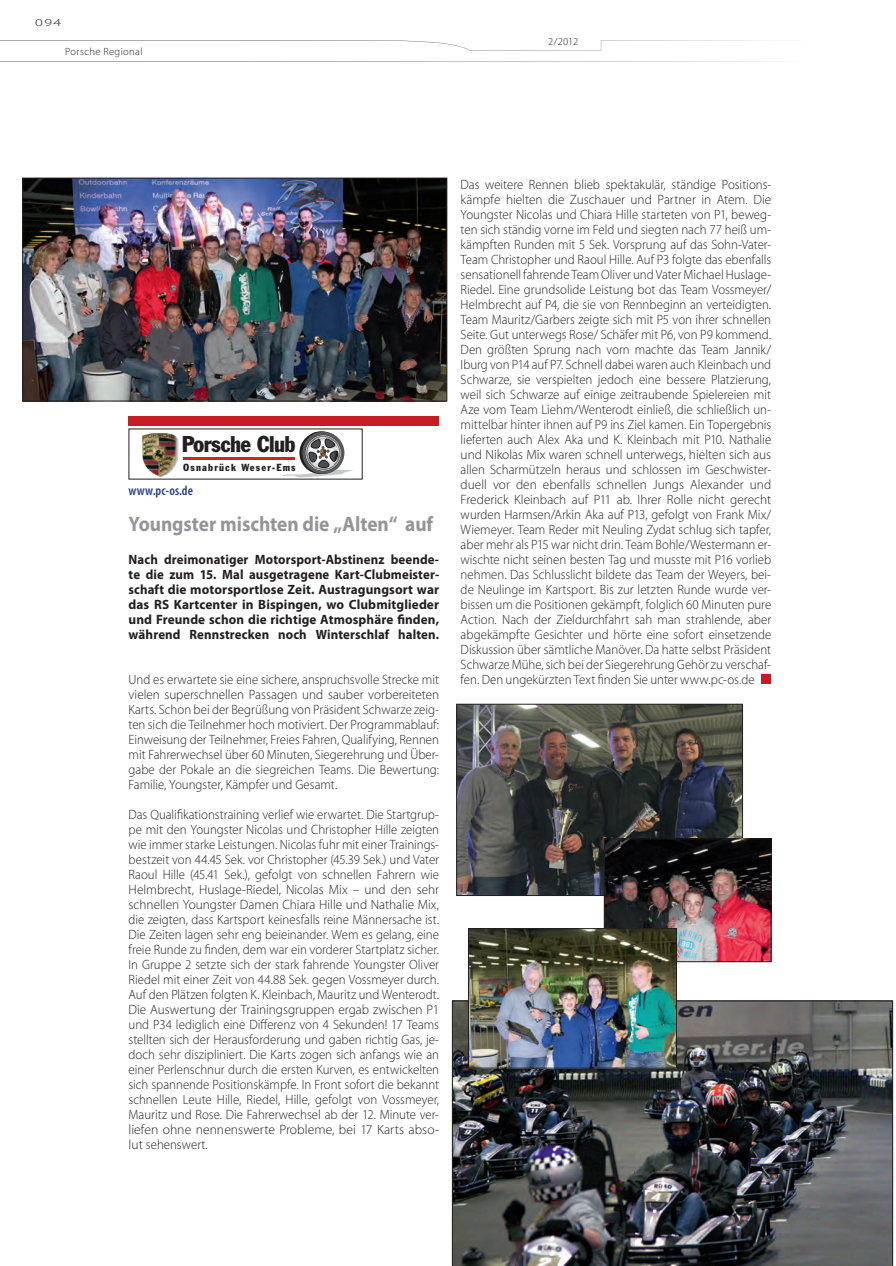
<style>
.page{position:relative;width:896px;height:1266px;background:#fff}
.page>*{position:absolute;margin:0;border:0;box-sizing:border-box;transform-origin:0 0}
.t1{font:condensed 22.5px "Franklin Gothic BT";letter-spacing:-.03em;color:#231f20}
.t2{font:700 21px "Myriad Pro";letter-spacing:-.005em;color:#939598;scale:.92 1}
.t3{font:300 13.5px/15px "Myriad Pro";color:#231f20;text-align:justify;scale:.95 1}
.t4{font:700 13.5px/15px "Myriad Pro";letter-spacing:.01em;color:#231f20;text-align:justify;scale:.95 1}
.t5{font:600 condensed 13.5px "Myriad Pro";color:#253f8e}
.t6{font:300 10.5px "Myriad Pro";letter-spacing:.035em;color:#231f20}
.t7{font:300 10.5px "Myriad Pro";letter-spacing:.035em;color:#231f20;scale:1.5 1}
.t8{font:condensed 10.2px "Franklin Gothic BT";letter-spacing:.11em;color:#231f20}
</style>
<div class="page">
<img style="left:458px;top:706px;width:282px;height:187px">
<div style="left:456px;top:704px;width:286px;height:191px;border:1px solid #231f20"></div>
<img style="left:606px;top:840px;width:163px;height:119px">
<div style="left:604px;top:838px;width:167px;height:123px;border:1px solid #231f20"></div>
<img style="left:25px;top:180px;width:420px;height:219px">
<div style="left:23px;top:178px;width:424px;height:223px;border:1px solid #231f20"></div>
<img style="left:452px;top:1000px;width:440px;height:265px">
<img style="left:470px;top:930px;width:204px;height:136px">
<div style="left:468px;top:928px;width:208px;height:140px;border:1px solid #231f20"></div>
<div style="left:761px;top:674px;width:10px;height:10px;background:#c61c22"></div>
<div style="left:128px;top:416px;width:311px;height:10px;background:#c61c22"></div>
<svg style="left:282px;top:432px;width:71px;height:45px"></svg>
<img style="left:142px;top:433px;width:16px;height:43px">
<hr style="left:183px;top:457px;width:111px;height:3px;background:#d1232a">
<img style="left:0;top:40px;width:779px;height:11px">
<p class="t7" style="left:35px;top:16px;width:19px">094</p>
<p class="t6" style="left:65px;top:45px;width:79px">Porsche Regional</p>
<p class="t6" style="left:548px;top:35px;width:32px">2/2012</p>
<h1 class="t1" style="left:182px;top:429px;width:115px">Porsche Club</h1>
<p class="t8" style="left:183px;top:460px;width:114px">Osnabrück Weser-Ems</p>
<p class="t5" style="left:128px;top:481px;width:66px">www.pc-os.de</p>
<h2 class="t2" style="left:128px;top:509px;width:332px">Youngster mischten die „Alten“ auf</h2>
<p class="t4" style="left:128px;top:551px;width:328px">Nach dreimonatiger Motorsport-Abstinenz beende&shy;te die zum 15. Mal ausgetragene Kart-Clubmeister&shy;schaft die motorsportlose Zeit. Austragungsort war das RS Kartcenter in Bispingen, wo Clubmitglieder und Freunde schon die richtige Atmosphäre finden, während Rennstrecken noch Winterschlaf halten.</p>
<p class="t3" style="left:128px;top:672px;width:328px">Und es erwartete sie eine sichere, anspruchsvolle Strecke mit vielen superschnellen Passagen und sauber vorbereiteten Karts. Schon bei der Begrüßung von Präsident Schwarze zeig&shy;ten sich die Teilnehmer hoch motiviert. Der Programmablauf:<br>Einweisung der Teilnehmer, Freies Fahren, Qualifying, Rennen mit Fahrerwechsel über 60 Minuten, Siegerehrung und Über&shy;gabe der Pokale an die siegreichen Teams. Die Bewertung:<br>Familie, Youngster, Kämpfer und Gesamt.</p>
<p class="t3" style="left:128px;top:807px;width:328px">Das Qualifikationstraining verlief wie erwartet. Die Startgrup&shy;pe mit den Youngster Nicolas und Christopher Hille zeigten wie immer starke Leistungen. Nicolas fuhr mit einer Trainings&shy;bestzeit von 44.45 Sek. vor Christopher (45.39 Sek.) und Vater Raoul Hille (45.41 Sek.), gefolgt von schnellen Fahrern wie Helmbrecht, Huslage-Riedel, Nicolas Mix – und den sehr schnellen Youngster Damen Chiara Hille und Nathalie Mix, die zeigten, dass Kartsport keinesfalls reine Männersache ist.<br>Die Zeiten lagen sehr eng beieinander. Wem es gelang, eine freie Runde zu finden, dem war ein vorderer Startplatz sicher.<br>In Gruppe 2 setzte sich der stark fahrende Youngster Oliver Riedel mit einer Zeit von 44.88 Sek. gegen Vossmeyer durch.<br>Auf den Plätzen folgten K. Kleinbach, Mauritz und Wenterodt.<br>Die Auswertung der Trainingsgruppen ergab zwischen P1 und P34 lediglich eine Differenz von 4 Sekunden! 17 Teams stellten sich der Herausforderung und gaben richtig Gas, je&shy;doch sehr diszipliniert. Die Karts zogen sich anfangs wie an einer Perlenschnur durch die ersten Kurven, es entwickelten sich spannende Positionskämpfe. In Front sofort die bekannt schnellen Leute Hille, Riedel, Hille, gefolgt von Vossmeyer, Mauritz und Rose. Die Fahrerwechsel ab der 12. Minute ver&shy;liefen ohne nennenswerte Probleme, bei 17 Karts abso&shy;lut sehenswert.</p>
<p class="t3" style="left:460px;top:177px;width:328px">Das weitere Rennen blieb spektakulär, ständige Positions&shy;kämpfe hielten die Zuschauer und Partner in Atem. Die Youngster Nicolas und Chiara Hille starteten von P1, beweg&shy;ten sich ständig vorne im Feld und siegten nach 77 heiß um&shy;kämpften Runden mit 5 Sek. Vorsprung auf das Sohn-Vater-Team Christopher und Raoul Hille. Auf P3 folgte das ebenfalls sensationell fahrende Team Oliver und Vater Michael Huslage-Riedel. Eine grundsolide Leistung bot das Team Vossmeyer/ Helmbrecht auf P4, die sie von Rennbeginn an verteidigten.<br>Team Mauritz/Garbers zeigte sich mit P5 von ihrer schnellen Seite. Gut unterwegs Rose/ Schäfer mit P6, von P9 kommend.<br>Den größten Sprung nach vorn machte das Team Jannik/ Iburg von P14 auf P7. Schnell dabei waren auch Kleinbach und Schwarze, sie verspielten jedoch eine bessere Platzierung, weil sich Schwarze auf einige zeitraubende Spielereien mit Aze vom Team Liehm/Wenterodt einließ, die schließlich un&shy;mittelbar hinter ihnen auf P9 ins Ziel kamen. Ein Topergebnis lieferten auch Alex Aka und K. Kleinbach mit P10. Nathalie und Nikolas Mix waren schnell unterwegs, hielten sich aus allen Scharmützeln heraus und schlossen im Geschwister&shy;duell vor den ebenfalls schnellen Jungs Alexander und Frederick Kleinbach auf P11 ab. Ihrer Rolle nicht gerecht wurden Harmsen/Arkin Aka auf P13, gefolgt von Frank Mix/ Wiemeyer. Team Reder mit Neuling Zydat schlug sich tapfer, aber mehr als P15 war nicht drin. Team Bohle/Westermann er&shy;wischte nicht seinen besten Tag und musste mit P16 vorlieb nehmen. Das Schlusslicht bildete das Team der Weyers, bei&shy;de Neulinge im Kartsport. Bis zur letzten Runde wurde ver&shy;bissen um die Positionen gekämpft, folglich 60 Minuten pure Action. Nach der Zieldurchfahrt sah man strahlende, aber abgekämpfte Gesichter und hörte eine sofort einsetzende Diskussion über sämtliche Manöver. Da hatte selbst Präsident Schwarze Mühe, sich bei der Siegerehrung Gehör zu verschaf&shy;fen. Den ungekürzten Text finden Sie unter www.pc-os.de</p>
</div>
